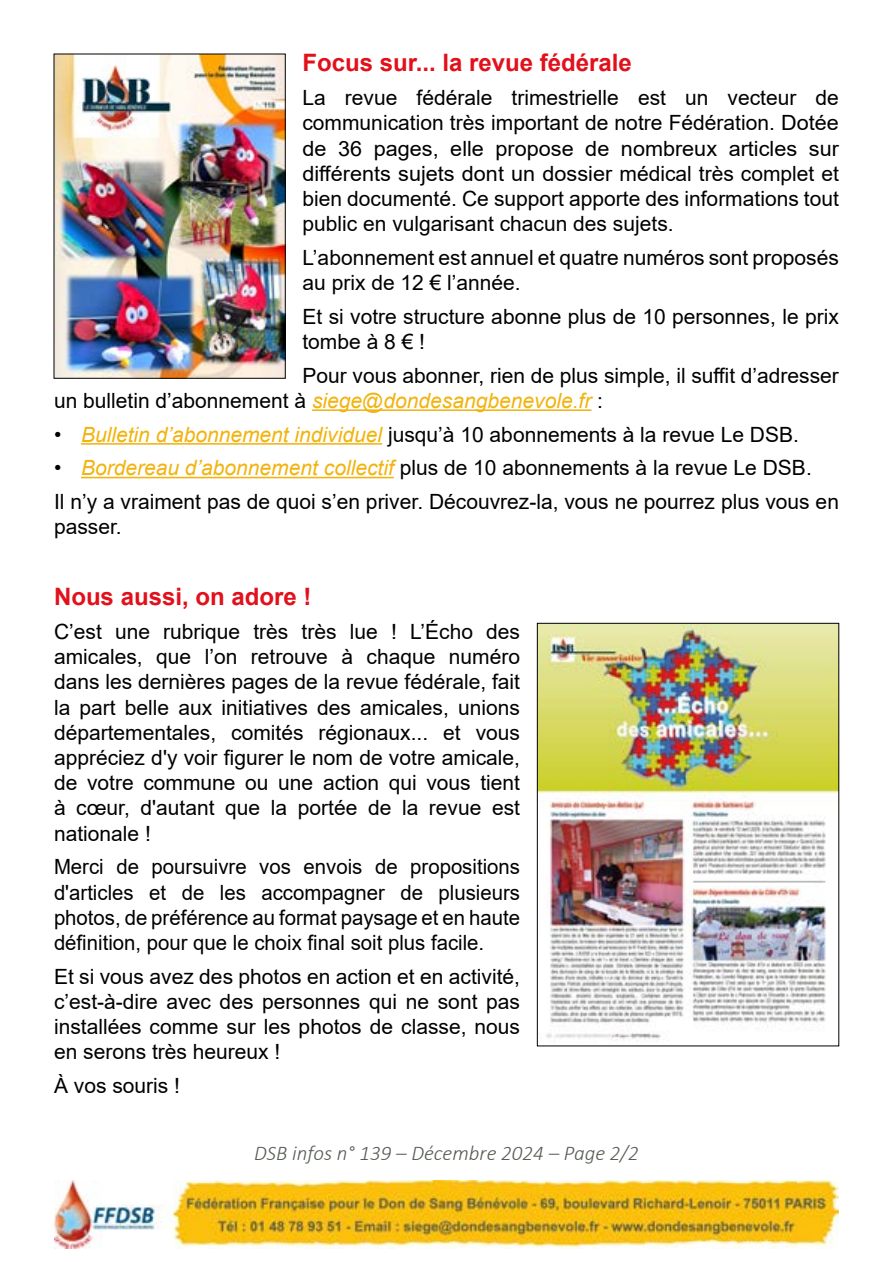
<style>
.page{position:relative;width:893px;height:1263px;background:#fff}
.page>*{position:absolute;margin:0;border:0;box-sizing:border-box;transform-origin:0 0}
.t1{font:700 24px "Arial";color:#e2101b}
.t2{font:21px/25.2px "Arial";color:#000;text-align:justify}
.t3{font:italic 300 21px "Calibri";color:#565d53}
.s1{font-style:italic;color:#f2b30e}
</style>
<div class="page">
<hr style="left:312px;top:409px;width:279px;height:2px;background:#f2b30e">
<hr style="left:81px;top:443px;width:301px;height:2px;background:#f2b30e">
<hr style="left:81px;top:477px;width:313px;height:1px;background:#f2b30e">
<img style="left:54px;top:1181px;width:785px;height:67px">
<img style="left:56px;top:56px;width:227px;height:320px">
<img style="left:539px;top:625px;width:298px;height:415px">
<div style="left:537px;top:623px;width:302px;height:423px;border:1px solid #000"></div>
<p class="t1" style="left:302px;top:46px;width:331px">Focus sur... la revue fédérale</p>
<p class="t2" style="left:302px;top:85px;width:538px">La revue fédérale trimestrielle est un vecteur de communication très important de notre Fédération. Dotée de 36 pages, elle propose de nombreux articles sur différents sujets dont un dossier médical très complet et bien documenté. Ce support apporte des informations tout public en vulgarisant chacun des sujets.</p>
<p class="t2" style="left:302px;top:245px;width:538px">L’abonnement est annuel et quatre numéros sont proposés au prix de 12 € l’année.</p>
<p class="t2" style="left:302px;top:304px;width:538px">Et si votre structure abonne plus de 10 personnes, le prix tombe à 8 € !</p>
<p class="t2" style="left:54px;top:363px;width:786px;text-indent:248px">Pour vous abonner, rien de plus simple, il suffit d’adresser un bulletin d’abonnement à <span class="s1">siege@dondesangbenevole.fr</span> :</p>
<p class="t2" style="left:54px;top:421px;width:746px">• <span class="s1">Bulletin d’abonnement individuel</span> jusqu’à 10 abonnements à la revue Le DSB.</p>
<p class="t2" style="left:54px;top:451px;width:786px;line-height:33.8px">• <span class="s1">Bordereau d’abonnement collectif</span> plus de 10 abonnements à la revue Le DSB.<br>Il n’y a vraiment pas de quoi s’en priver. Découvrez-la, vous ne pourrez plus vous en</p>
<p class="t2" style="left:54px;top:514px;width:69px">passer.</p>
<p class="t1" style="left:54px;top:580px;width:259px">Nous aussi, on adore !</p>
<p class="t2" style="left:54px;top:619px;width:468px">C’est une rubrique très très lue ! L’Écho des amicales, que l’on retrouve à chaque numéro dans les dernières pages de la revue fédérale, fait la part belle aux initiatives des amicales, unions départementales, comités régionaux... et vous appréciez d'y voir figurer le nom de votre amicale, de votre commune ou une action qui vous tient à cœur, d'autant que la portée de la revue est nationale !</p>
<p class="t2" style="left:54px;top:854px;width:468px">Merci de poursuivre vos envois de propositions d'articles et de les accompagner de plusieurs photos, de préférence au format paysage et en haute définition, pour que le choix final soit plus facile.</p>
<p class="t2" style="left:54px;top:963px;width:468px">Et si vous avez des photos en action et en activité, c’est-à-dire avec des personnes qui ne sont pas installées comme sur les photos de classe, nous en serons très heureux !</p>
<p class="t2" style="left:54px;top:1073px;width:128px">À vos souris !</p>
<p class="t3" style="left:254px;top:1139px;width:386px">DSB infos n° 139 – Décembre 2024 – Page 2/2</p>
</div>
